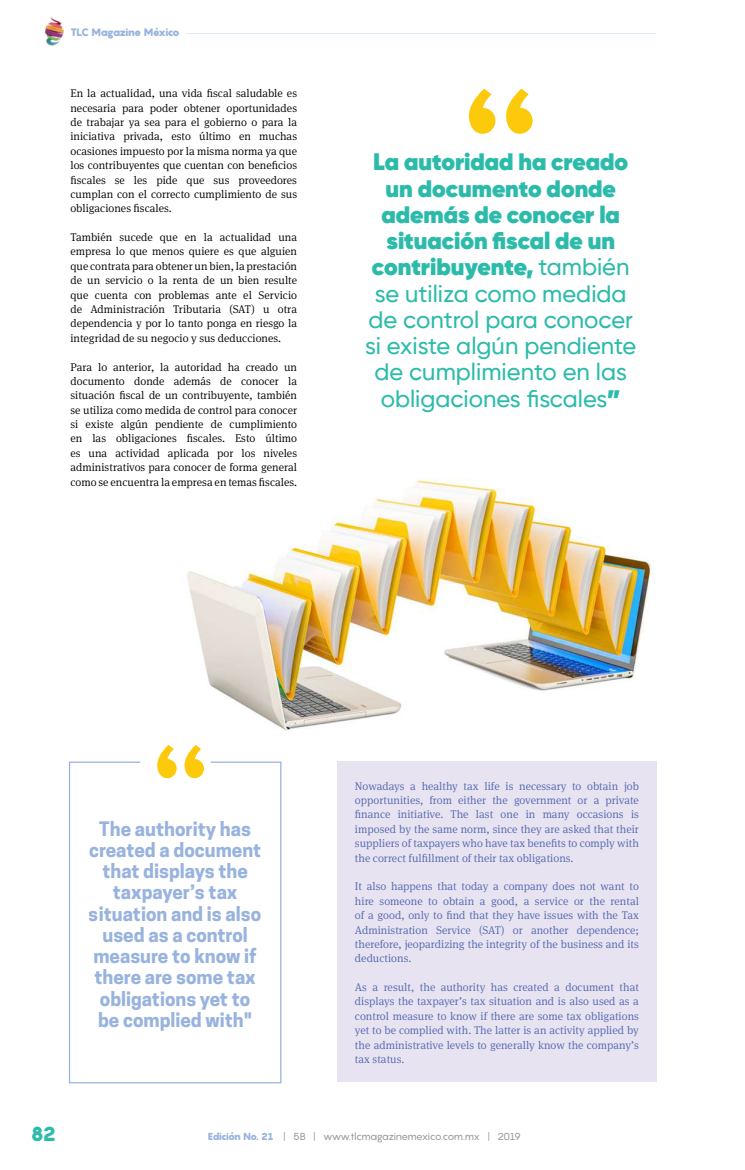
<style>
.page{position:relative;width:745px;height:1170px;background:#fff}
.page>*{position:absolute;margin:0;border:0;box-sizing:border-box;transform-origin:0 0}
.t1{font:500 23.75px/26.2px "Gilroy";color:#2cbbab;text-align:center}
.t2{font:900 20px "Pangram";color:#2cbbab}
.t3{font:700 18.75px/21.2px "Cooper Hewitt";color:#98b3dd;text-align:center}
.t4{font:300 11.25px/14.4px "Meta Serif Pro";color:#000;text-align:justify}
.t5{font:300 11.25px/14.4px "Meta Serif Pro";color:#5168b0;text-align:justify}
.t6{font:900 10.62px "Pangram";letter-spacing:-.09em;color:#98b3dd}
.t7{font:10px "Pangram";letter-spacing:-.06em;color:#939598}
.s1{font-weight:800}
.s2{font-weight:900;color:#98b3dd}
</style>
<div class="page">
<hr style="left:186px;top:33px;width:470px;height:1px;background:#e1eaf7">
<img style="left:187px;top:478px;width:470px;height:292px">
<svg style="left:469px;top:89px;width:63px;height:45px"></svg>
<div style="left:337px;top:761px;width:319px;height:321px;background:#e8e3f1"></div>
<svg style="left:158px;top:744px;width:46px;height:16px"></svg>
<svg style="left:68px;top:760px;width:214px;height:323px"></svg>
<img style="left:45px;top:17px;width:19px;height:29px">
<p class="t6" style="left:70px;top:25px;width:111px">TLC Magazine México</p>
<p class="t4" style="left:70px;top:86px;width:228px">En la actualidad, una vida fiscal saludable es necesaria para poder obtener oportunidades de trabajar ya sea para el gobierno o para la iniciativa privada, esto último en muchas ocasiones impuesto por la misma norma ya que los contribuyentes que cuentan con beneficios fiscales se les pide que sus proveedores cumplan con el correcto cumplimiento de sus obligaciones fiscales.</p>
<p class="t4" style="left:70px;top:229px;width:228px">También sucede que en la actualidad una empresa lo que menos quiere es que alguien que contrata para obtener un bien, la prestación de un servicio o la renta de un bien resulte que cuenta con problemas ante el Servicio de Administración Tributaria (SAT) u otra dependencia y por lo tanto ponga en riesgo la integridad de su negocio y sus deducciones.</p>
<p class="t4" style="left:70px;top:359px;width:228px">Para lo anterior, la autoridad ha creado un documento donde además de conocer la situación fiscal de un contribuyente, también se utiliza como medida de control para conocer si existe algún pendiente de cumplimiento en las obligaciones fiscales. Esto último es una actividad aplicada por los niveles administrativos para conocer de forma general como se encuentra la empresa en temas fiscales.</p>
<h1 class="t1" style="left:365px;top:149px;width:273px"><span class="s1">La autoridad ha creado un documento donde además de conocer la situación fiscal de un contribuyente,</span> también se utiliza como medida de control para conocer si existe algún pendiente de cumplimiento en las obligaciones fiscales<span class="s1">”</span></h1>
<h3 class="t3" style="left:89px;top:817px;width:174px">The authority has created a document that displays the taxpayer’s tax situation and is also used as a control measure to know if there are some tax obligations yet to be complied with"</h3>
<p class="t5" style="left:355px;top:778px;width:285px">Nowadays a healthy tax life is necessary to obtain job opportunities, from either the government or a private finance initiative. The last one in many occasions is imposed by the same norm, since they are asked that their suppliers of taxpayers who have tax benefits to comply with the correct fulfillment of their tax obligations.</p>
<p class="t5" style="left:355px;top:878px;width:285px">It also happens that today a company does not want to hire someone to obtain a good, a service or the rental of a good, only to find that they have issues with the Tax Administration Service (SAT) or another dependence; therefore, jeopardizing the integrity of the business and its deductions.</p>
<p class="t5" style="left:355px;top:979px;width:285px">As a result, the authority has created a document that displays the taxpayer’s tax situation and is also used as a control measure to know if there are some tax obligations yet to be complied with. The latter is an activity applied by the administrative levels to generally know the company’s tax status.</p>
<h2 class="t2" style="left:31px;top:1119px;width:27px">82</h2>
<p class="t7" style="left:207px;top:1129px;width:314px"><span class="s2">Edición No. 21</span> | 5B | www.tlcmagazinemexico.com.mx | 2019</p>
</div>
